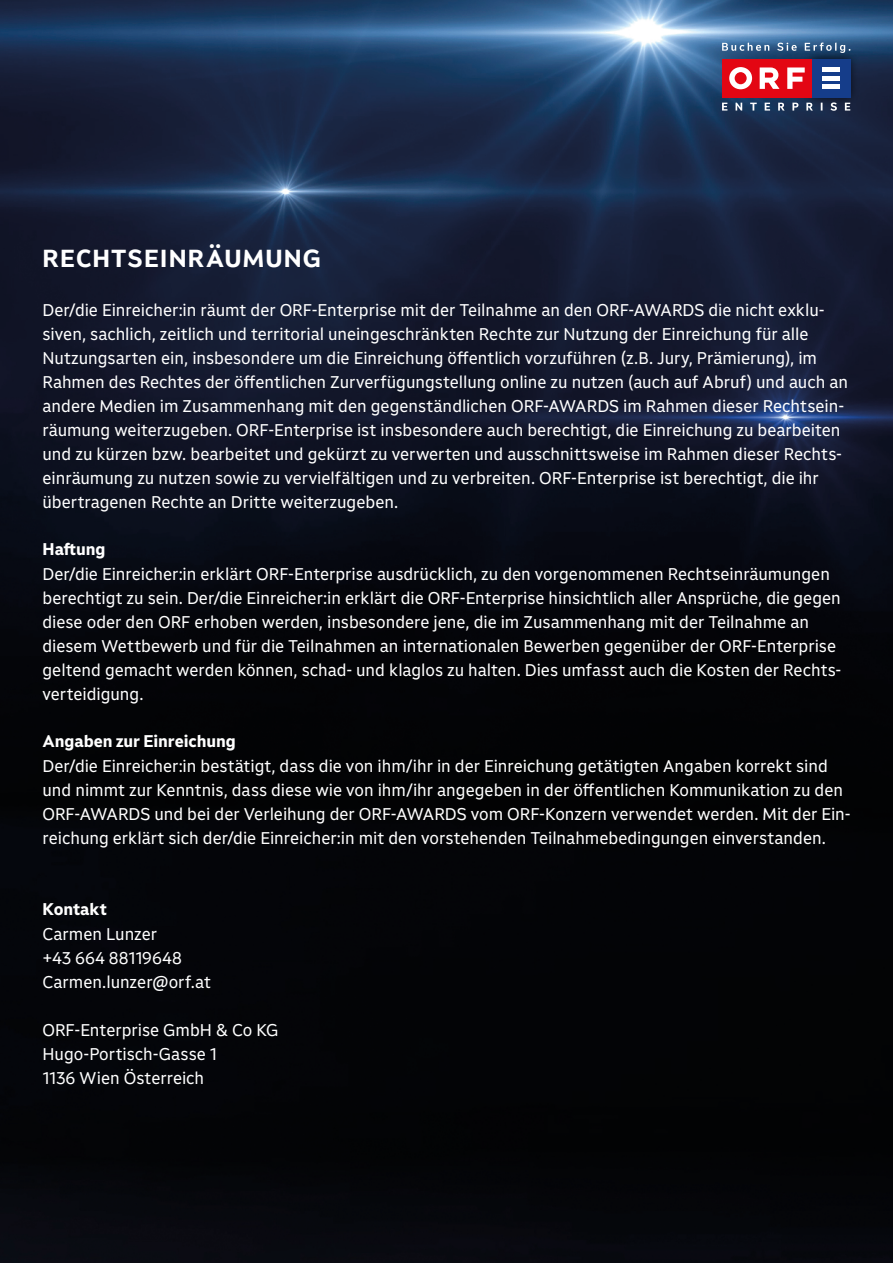
<style>
.page{position:relative;width:893px;height:1263px;background:#fff}
.page>*{position:absolute;margin:0;border:0;box-sizing:border-box;transform-origin:0 0}
.sub{font:700 24px "ORF Universal Basic HL";letter-spacing:.05em;color:#fff}
.Headline{font:16.5px/24px "ORF Universal Basic TX";color:#fff}
.Headline-2{font:700 16.5px "ORF Universal Basic HL";color:#fff}
</style>
<div class="page">
<img style="left:0;top:0;width:893px;height:1263px">
<img style="left:800px;top:46px;width:63px;height:63px">
<div style="left:812px;top:59px;width:38px;height:38px;background:#153d8a"></div>
<div style="left:722px;top:59px;width:90px;height:38px;background:#e30613"></div>
<svg style="left:729px;top:67px;width:76px;height:22px"></svg>
<div style="left:822px;top:67px;width:18px;height:5px;background:#fff"></div>
<hr style="left:822px;top:76px;width:18px;height:4px;background:#fff">
<div style="left:822px;top:84px;width:18px;height:5px;background:#fff"></div>
<svg style="left:722px;top:102px;width:128px;height:9px"></svg>
<svg style="left:722px;top:43px;width:128px;height:10px"></svg>
<p class="sub" style="left:43px;top:243px;width:280px">RECHTSEINRÄUMUNG</p>
<p class="Headline" style="left:43px;top:298px;width:807px">Der/die Einreicher:in räumt der ORF-Enterprise mit der Teilnahme an den ORF-AWARDS die nicht exklu&shy;siven, sachlich, zeitlich und territorial uneingeschränkten Rechte zur Nutzung der Einreichung für alle Nutzungsarten ein, insbesondere um die Einreichung öffentlich vorzuführen (z.B. Jury, Prämierung), im Rahmen des Rechtes der öffentlichen Zurverfügungstellung online zu nutzen (auch auf Abruf) und auch an andere Medien im Zusammenhang mit den gegenständlichen ORF-AWARDS im Rahmen dieser Rechtsein&shy;räumung weiterzugeben. ORF-Enterprise ist insbesondere auch berechtigt, die Einreichung zu bearbeiten und zu kürzen bzw. bearbeitet und gekürzt zu verwerten und ausschnittsweise im Rahmen dieser Rechts&shy;einräumung zu nutzen sowie zu vervielfältigen und zu verbreiten. ORF-Enterprise ist berechtigt, die ihr übertragenen Rechte an Dritte weiterzugeben.</p>
<p class="Headline-2" style="left:43px;top:538px;width:64px">Haftung</p>
<p class="Headline" style="left:43px;top:562px;width:800px">Der/die Einreicher:in erklärt ORF-Enterprise ausdrücklich, zu den vorgenommenen Rechtseinräumungen berechtigt zu sein. Der/die Einreicher:in erklärt die ORF-Enterprise hinsichtlich aller Ansprüche, die gegen diese oder den ORF erhoben werden, insbesondere jene, die im Zusammenhang mit der Teilnahme an diesem Wettbewerb und für die Teilnahmen an internationalen Bewerben gegenüber der ORF-Enterprise geltend gemacht werden können, schad- und klaglos zu halten. Dies umfasst auch die Kosten der Rechts&shy;verteidigung.</p>
<p class="Headline-2" style="left:43px;top:730px;width:195px">Angaben zur Einreichung</p>
<p class="Headline" style="left:43px;top:754px;width:809px">Der/die Einreicher:in bestätigt, dass die von ihm/ihr in der Einreichung getätigten Angaben korrekt sind und nimmt zur Kenntnis, dass diese wie von ihm/ihr angegeben in der öffentlichen Kommunikation zu den ORF-AWARDS und bei der Verleihung der ORF-AWARDS vom ORF-Konzern verwendet werden. Mit der Ein&shy;reichung erklärt sich der/die Einreicher:in mit den vorstehenden Teilnahmebedingungen einverstanden.</p>
<p class="Headline-2" style="left:43px;top:898px;width:66px">Kontakt</p>
<p class="Headline" style="left:43px;top:922px;width:116px">Carmen Lunzer</p>
<p class="Headline" style="left:43px;top:946px;width:141px">+43 664 88119648</p>
<p class="Headline" style="left:43px;top:970px;width:170px">Carmen.lunzer@orf.at</p>
<p class="Headline" style="left:43px;top:1018px;width:237px">ORF-Enterprise GmbH &amp; Co KG</p>
<p class="Headline" style="left:43px;top:1042px;width:176px">Hugo-Portisch-Gasse 1</p>
<p class="Headline" style="left:43px;top:1066px;width:163px">1136 Wien Österreich</p>
</div>
